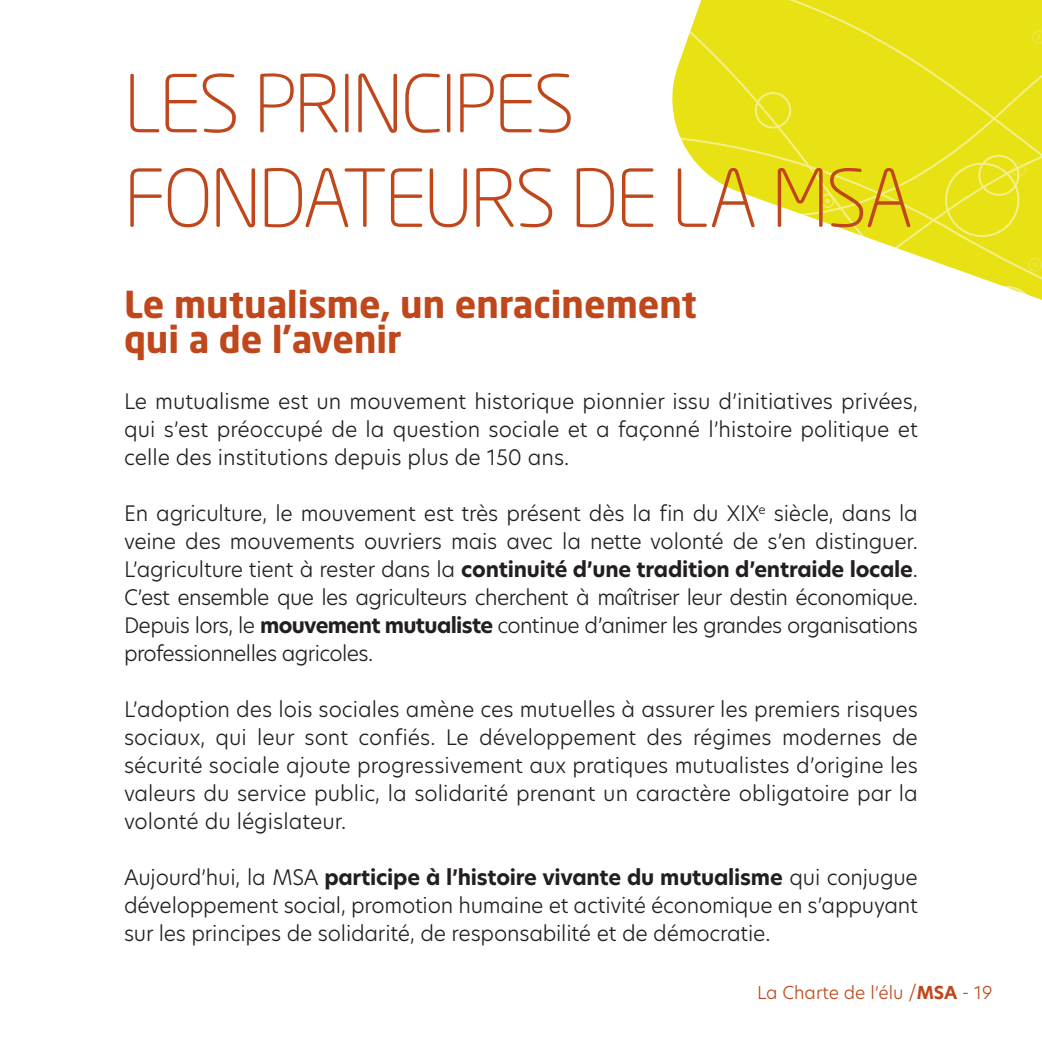
<style>
.page{position:relative;width:1042px;height:1042px;background:#fff}
.page>*{position:absolute;margin:0;border:0;box-sizing:border-box;transform-origin:0 0}
.GROS_TITRE{font:300 78.75px/94.5px "Neo Sans Std";letter-spacing:-.035em;color:#bf471b}
.t1{font:700 36.75px/35px "Neo Sans";color:#bf471b}
.t2{font:300 21px/28px "Hero New";letter-spacing:-.01em;color:#231f20;text-align:justify}
.t3{font:300 17.5px "Hero New";color:#bf471b}
.s1{font-weight:700}
</style>
<div class="page">
<div style="left:672px;top:0;width:370px;height:104px;background:#e8e215"></div>
<svg style="left:672px;top:104px;width:370px;height:196px"></svg>
<p class="GROS_TITRE" style="left:124px;top:56px;width:791px">LES PRINCIPES<br>FONDATEURS DE LA MSA</p>
<p class="t1" style="left:124px;top:286px;width:574px">Le mutualisme, un enracinement qui a de l’avenir</p>
<p class="t2" style="left:124px;top:387px;width:795px">Le mutualisme est un mouvement historique pionnier issu d’initiatives privées, qui s’est préoccupé de la question sociale et a façonné l’histoire politique et celle des institutions depuis plus de 150 ans.</p>
<p class="t2" style="left:124px;top:499px;width:795px">En agriculture, le mouvement est très présent dès la fin du XIX<sup>e</sup> siècle, dans la veine des mouvements ouvriers mais avec la nette volonté de s’en distinguer.<br>L’agriculture tient à rester dans la <span class="s1">continuité d’une tradition d’entraide locale</span>.<br>C’est ensemble que les agriculteurs cherchent à maîtriser leur destin économique.<br>Depuis lors, le <span class="s1">mouvement mutualiste</span> continue d’animer les grandes organisations professionnelles agricoles.</p>
<p class="t2" style="left:124px;top:695px;width:795px">L’adoption des lois sociales amène ces mutuelles à assurer les premiers risques sociaux, qui leur sont confiés. Le développement des régimes modernes de sécurité sociale ajoute progressivement aux pratiques mutualistes d’origine les valeurs du service public, la solidarité prenant un caractère obligatoire par la volonté du législateur.</p>
<p class="t2" style="left:124px;top:863px;width:795px">Aujourd’hui, la MSA <span class="s1">participe à l’histoire vivante du mutualisme</span> qui conjugue développement social, promotion humaine et activité économique en s’appuyant sur les principes de solidarité, de responsabilité et de démocratie.</p>
<p class="t3" style="left:757px;top:981px;width:237px">La Charte de l’élu /<span class="s1">MSA</span> - 19</p>
</div>
